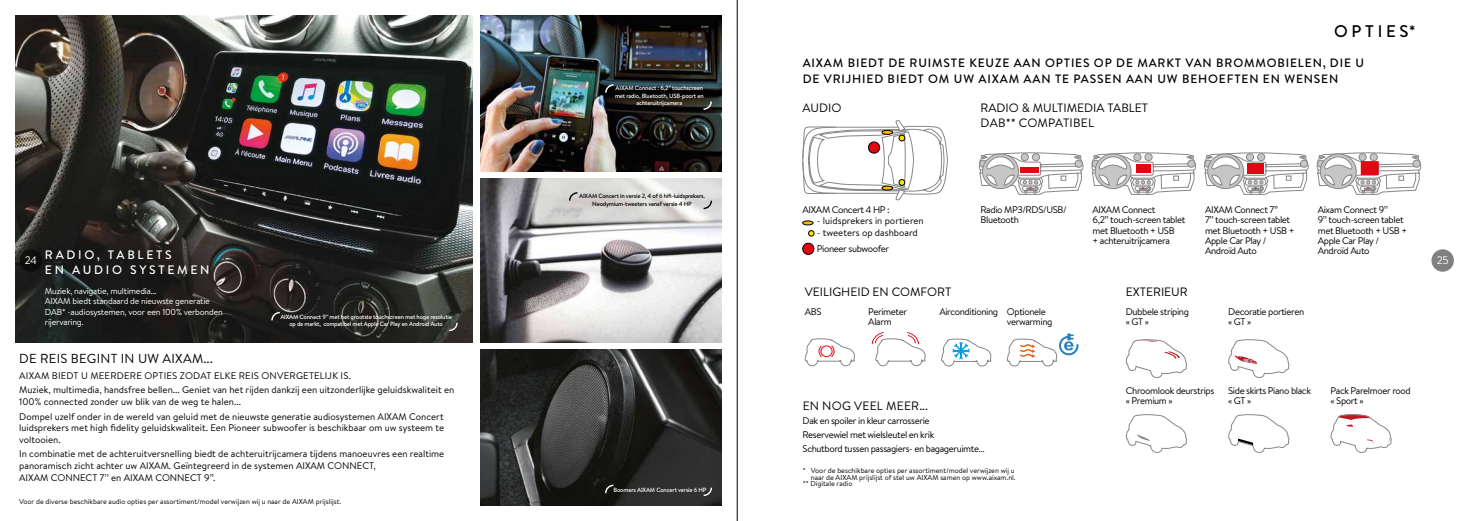
<style>
.page{position:relative;width:1474px;height:521px;background:#fff}
.page>*{position:absolute;margin:0;border:0;box-sizing:border-box;transform-origin:0 0}
.t1{font:500 16.8px "Brandon Text";letter-spacing:.22em;color:#000}
.t2{font:13.04px "Brandon Text";letter-spacing:.02em;color:#000}
.t3{font:500 12.25px/14.9px "Brandon Text";letter-spacing:.22em;color:#fff}
.t4{font:500 12.16px/15.9px "Brandon Text";letter-spacing:.07em;color:#000}
.t5{font:12.16px/15.1px "Brandon Text";color:#000}
.t6{font:12.16px "Brandon Text";letter-spacing:.02em;color:#000}
.t7{font:10.94px "Brandon Text";color:#fff}
.t8{font:9.62px/11.6px "Brandon Text";letter-spacing:-.01em;color:#000}
.t9{font:9.62px/10.2px "Brandon Text";letter-spacing:-.04em;color:#000}
.t10{font:8.75px/10.5px "Brandon Text";letter-spacing:-.02em;color:#fff}
.t11{font:7.17px "Brandon Text";color:#000}
.t12{font:500 6.12px/7.4px "Brandon Text";letter-spacing:-.03em;color:#fff;text-align:center}
.t13{font:500 6.12px/7.4px "Brandon Text";letter-spacing:-.03em;color:#000;text-align:center}
</style>
<div class="page">
<img style="left:480px;top:179px;width:242px;height:163px">
<img style="left:15px;top:15px;width:457px;height:327px">
<img style="left:480px;top:15px;width:242px;height:156px">
<svg style="left:703px;top:101px;width:9px;height:9px"></svg>
<svg style="left:605px;top:84px;width:8px;height:9px"></svg>
<svg style="left:703px;top:201px;width:9px;height:8px"></svg>
<svg style="left:569px;top:192px;width:8px;height:9px"></svg>
<img style="left:480px;top:350px;width:242px;height:156px">
<svg style="left:703px;top:488px;width:9px;height:8px"></svg>
<svg style="left:605px;top:485px;width:8px;height:8px"></svg>
<svg style="left:449px;top:323px;width:9px;height:8px"></svg>
<svg style="left:271px;top:312px;width:9px;height:8px"></svg>
<svg style="left:1125px;top:339px;width:62px;height:39px"></svg>
<svg style="left:1006px;top:333px;width:72px;height:34px"></svg>
<svg style="left:941px;top:338px;width:50px;height:29px"></svg>
<svg style="left:804px;top:338px;width:51px;height:28px"></svg>
<svg style="left:871px;top:331px;width:54px;height:35px"></svg>
<svg style="left:1228px;top:339px;width:61px;height:39px"></svg>
<svg style="left:1228px;top:414px;width:61px;height:39px"></svg>
<svg style="left:802px;top:120px;width:145px;height:81px"></svg>
<div style="left:802px;top:243px;width:12px;height:11px;background:#e30613;border-radius:50%"></div>
<div style="left:802px;top:243px;width:12px;height:11px;border:1px solid #000;border-radius:50%"></div>
<div style="left:868px;top:142px;width:11px;height:11px;background:#e30613;border-radius:50%"></div>
<div style="left:868px;top:142px;width:11px;height:11px;border:1px solid #000;border-radius:50%"></div>
<div style="left:802px;top:221px;width:11px;height:4px;border:1px solid #000;border-radius:50%"></div>
<svg style="left:808px;top:230px;width:6px;height:6px"></svg>
<svg style="left:1204px;top:152px;width:105px;height:43px"></svg>
<svg style="left:1091px;top:152px;width:106px;height:43px"></svg>
<svg style="left:978px;top:152px;width:106px;height:43px"></svg>
<svg style="left:1316px;top:152px;width:106px;height:43px"></svg>
<svg style="left:1330px;top:414px;width:61px;height:39px"></svg>
<svg style="left:1125px;top:414px;width:62px;height:39px"></svg>
<hr style="left:737px;top:0;width:1px;height:521px;background:#000">
<div style="left:1431px;top:249px;width:22px;height:23px;background:#808080;border-radius:50%"></div>
<div style="left:20px;top:249px;width:22px;height:23px;background:#0d0d0c;border-radius:50%"></div>
<h1 class="t1" style="left:1334px;top:19px;width:83px">OPTIES*</h1>
<p class="t12" style="left:615px;top:84px;width:90px">AIXAM Connect : 6,2’’ touchscreen met radio, Bluetooth, USB-poort en achteruitrijcamera</p>
<p class="t4" style="left:802px;top:55px;width:563px">AIXAM BIEDT DE RUIMSTE KEUZE AAN OPTIES OP DE MARKT VAN BROMMOBIELEN, DIE U<br>DE VRIJHIED BIEDT OM UW AIXAM AAN TE PASSEN AAN UW BEHOEFTEN EN WENSEN</p>
<p class="t5" style="left:802px;top:100px;width:40px">AUDIO</p>
<p class="t5" style="left:980px;top:100px;width:169px">RADIO &amp; MULTIMEDIA TABLET<br>DAB** COMPATIBEL</p>
<p class="t13" style="left:579px;top:192px;width:127px">AIXAM Concert in versie 2, 4 of 6 hifi-luidsprekers.<br>Neodymium-tweeters vanaf versie 4 HP</p>
<p class="t9" style="left:1092px;top:205px;width:94px">AIXAM Connect<br>6,2’’ touch-screen tablet met Bluetooth + USB<br>+ achteruitrijcamera</p>
<p class="t9" style="left:1317px;top:205px;width:91px">Aixam Connect 9’’<br>9’’ touch-screen tablet met Bluetooth + USB +<br>Apple Car Play /</p>
<p class="t9" style="left:1205px;top:205px;width:91px">AIXAM Connect 7’’<br>7’’ touch-screen tablet met Bluetooth + USB +<br>Apple Car Play /<br>Androïd Auto</p>
<p class="t9" style="left:802px;top:205px;width:89px">AIXAM Concert 4 HP :</p>
<p class="t8" style="left:817px;top:215px;width:108px">- luidsprekers in portieren</p>
<p class="t8" style="left:817px;top:226px;width:102px">- tweeters op dashboard</p>
<p class="t9" style="left:980px;top:205px;width:88px">Radio MP3/RDS/USB/<br>Bluetooth</p>
<p class="t9" style="left:817px;top:243px;width:74px">Pioneer subwoofer</p>
<p class="t9" style="left:1317px;top:245px;width:53px">Androïd Auto</p>
<p class="t3" style="left:45px;top:247px;width:166px">RADIO, TABLETS<br>EN AUDIO SYSTEMEN</p>
<p class="t10" style="left:45px;top:285px;width:180px">Muziek, navigatie, multimedia...<br>AIXAM biedt standaard de nieuwste generatie DAB* -audiosystemen, voor een 100% verbonden rijervaring.</p>
<p class="t7" style="left:25px;top:253px;width:14px">24</p>
<p class="t7" style="left:1436px;top:253px;width:14px">25</p>
<p class="t5" style="left:804px;top:284px;width:148px">VEILIGHEID EN COMFORT</p>
<p class="t5" style="left:1125px;top:284px;width:63px">EXTERIEUR</p>
<p class="t8" style="left:804px;top:305px;width:18px">ABS</p>
<p class="t9" style="left:868px;top:306px;width:40px">Perimeter<br>Alarm</p>
<p class="t9" style="left:1007px;top:306px;width:47px;text-indent:-68px">Airconditioning Optionele verwarming</p>
<p class="t9" style="left:1125px;top:306px;width:65px">Dubbele striping « GT »</p>
<p class="t9" style="left:1228px;top:306px;width:77px">Decoratie portieren « GT »</p>
<p class="t12" style="left:280px;top:313px;width:173px">AIXAM Connect 9’’ met het grootste touchscreen met hoge resolutie op de markt, compatibel met Apple Car Play en Android Auto</p>
<h2 class="t2" style="left:19px;top:349px;width:195px">DE REIS BEGINT IN UW AIXAM...</h2>
<p class="t8" style="left:19px;top:368px;width:436px;line-height:14.4px">AIXAM BIEDT U MEERDERE OPTIES ZODAT ELKE REIS ONVERGETELIJK IS.<br>Muziek, multimedia, handsfree bellen... Geniet van het rijden dankzij een uitzonderlijke geluidskwaliteit en</p>
<p class="t8" style="left:19px;top:394px;width:426px;line-height:14.4px">100% connected zonder uw blik van de weg te halen...<br>Dompel uzelf onder in de wereld van geluid met de nieuwste generatie audiosystemen AIXAM Concert</p>
<p class="t8" style="left:19px;top:422px;width:426px">luidsprekers met high fidelity geluidskwaliteit. Een Pioneer subwoofer is beschikbaar om uw systeem te voltooien.</p>
<p class="t8" style="left:19px;top:448px;width:426px">In combinatie met de achteruitversnelling biedt de achteruitrijcamera tijdens manoeuvres een realtime panoramisch zicht achter uw AIXAM. Geïntegreerd in de systemen AIXAM CONNECT,<br>AIXAM CONNECT 7’’ en AIXAM CONNECT 9’’.</p>
<p class="t11" style="left:19px;top:497px;width:323px">Voor de diverse beschikbare audio opties per assortiment/model verwijzen wij u naar de AIXAM prijslijst.</p>
<p class="t12" style="left:613px;top:486px;width:95px">Boomers AIXAM Concert versie 6 HP</p>
<p class="t6" style="left:802px;top:397px;width:127px">EN NOG VEEL MEER...</p>
<p class="t9" style="left:802px;top:413px;width:183px;line-height:14px">Dak en spoiler in kleur carrosserie<br>Reservewiel met wielsleutel en krik<br>Schutbord tussen passagiers- en bagageruimte…</p>
<p class="t11" style="left:803px;top:466px;width:213px">* Voor de beschikbare opties per assortiment/model verwijzen wij u</p>
<p class="t11" style="left:811px;top:472px;width:206px">naar de AIXAM prijslijst of stel uw AIXAM samen op www.aixam.nl.</p>
<p class="t11" style="left:803px;top:479px;width:51px">** Digitale radio</p>
<p class="t9" style="left:1125px;top:385px;width:90px">Chroomlook deurstrips « Premium »</p>
<p class="t9" style="left:1228px;top:385px;width:84px">Side skirts Piano black « GT »</p>
<p class="t9" style="left:1330px;top:385px;width:82px">Pack Parelmoer rood « Sport »</p>
</div>
